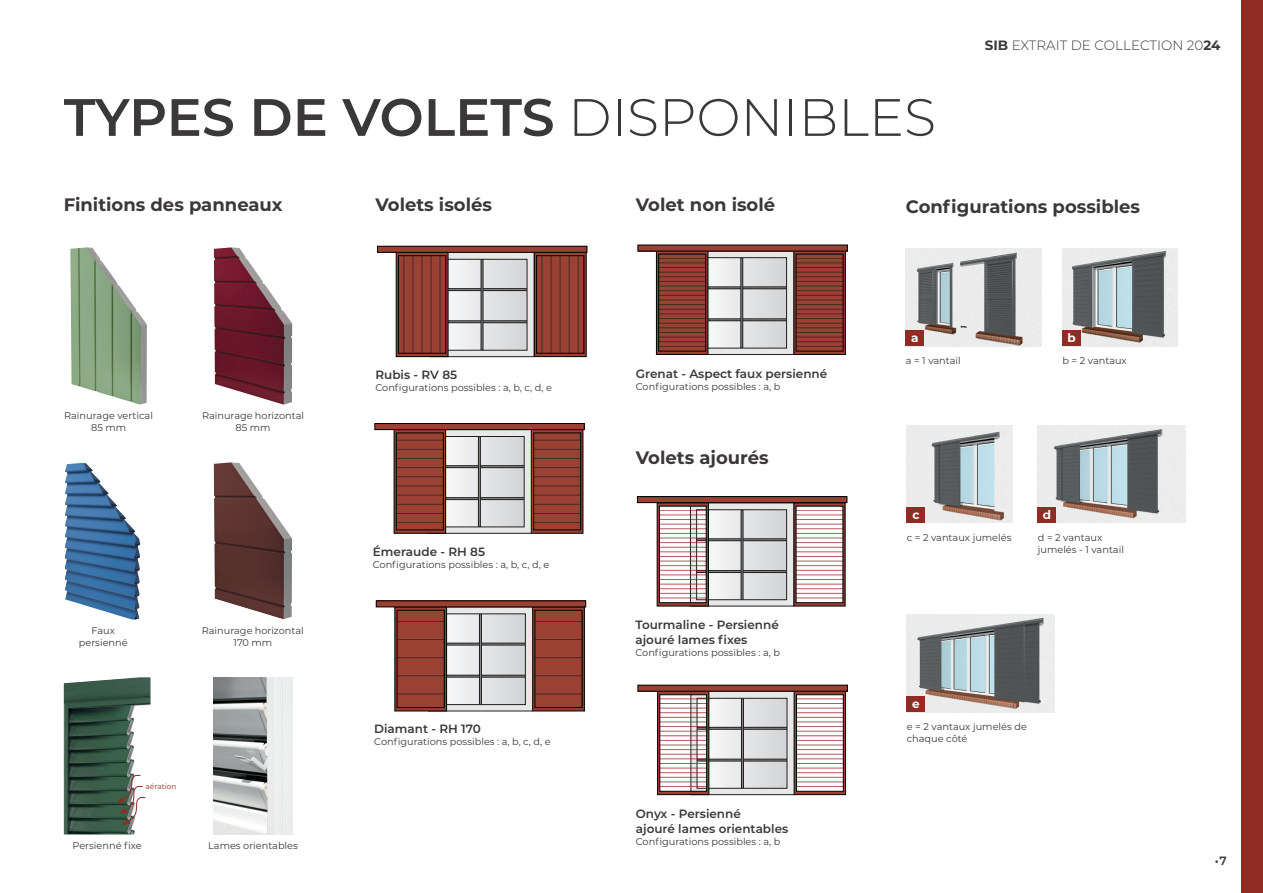
<style>
.page{position:relative;width:1263px;height:893px;background:#fff}
.page>*{position:absolute;margin:0;border:0;box-sizing:border-box;transform-origin:0 0}
.Titre{font:600 52.5px "Montserrat";letter-spacing:-.005em;color:#3b383a}
.Information{font:700 18px "Montserrat";color:#3b383a}
.t1{font:300 13.5px "Montserrat";color:#3b383a}
.Texte{font:600 12px/15px "Montserrat";color:#3b383a}
.Texte-2{font:700 12px "Montserrat";color:#fff}
.Légende{font:9.75px/12px "Montserrat";color:#3b383a}
.Légende-2{font:7.5px "Montserrat";color:#912c25}
.s1{font-weight:300}
.s2{font-weight:700}
</style>
<div class="page">
<div style="left:1242px;top:0;width:21px;height:893px;background:#912c25"></div>
<svg style="left:396px;top:252px;width:190px;height:105px;background:#a37b75"></svg>
<div style="left:377px;top:246px;width:210px;height:6px;background:#9b4134"></div>
<div style="left:377px;top:246px;width:210px;height:6px;border:1px solid #000001"></div>
<svg style="left:394px;top:430px;width:189px;height:103px;background:#a77d78"></svg>
<div style="left:375px;top:423px;width:209px;height:7px;background:#9b4134"></div>
<div style="left:375px;top:423px;width:209px;height:7px;border:1px solid #000001"></div>
<svg style="left:395px;top:607px;width:190px;height:104px;background:#a87c76"></svg>
<div style="left:376px;top:601px;width:210px;height:6px;background:#9b4134"></div>
<svg style="left:656px;top:251px;width:189px;height:104px;background:#a27a75"></svg>
<div style="left:638px;top:245px;width:209px;height:6px;background:#9b4134"></div>
<svg style="left:657px;top:503px;width:188px;height:103px"></svg>
<div style="left:637px;top:497px;width:210px;height:6px;background:#9b4134"></div>
<div style="left:637px;top:496px;width:210px;height:7px;border:1px solid #000001"></div>
<svg style="left:657px;top:691px;width:189px;height:104px"></svg>
<div style="left:638px;top:685px;width:209px;height:6px;background:#9b4134"></div>
<div style="left:638px;top:685px;width:209px;height:6px;border:1px solid #000001"></div>
<img style="left:906px;top:249px;width:135px;height:97px">
<div style="left:906px;top:331px;width:18px;height:15px;background:#912c25"></div>
<img style="left:1062px;top:249px;width:116px;height:97px">
<div style="left:1062px;top:331px;width:19px;height:15px;background:#912c25"></div>
<img style="left:907px;top:425px;width:105px;height:98px">
<div style="left:907px;top:507px;width:18px;height:16px;background:#912c25"></div>
<img style="left:1038px;top:425px;width:147px;height:98px">
<div style="left:1038px;top:507px;width:18px;height:16px;background:#912c25"></div>
<img style="left:907px;top:615px;width:147px;height:97px">
<img style="left:214px;top:247px;width:78px;height:158px">
<img style="left:70px;top:247px;width:77px;height:158px">
<img style="left:214px;top:462px;width:78px;height:157px">
<img style="left:65px;top:463px;width:17px;height:38px">
<img style="left:64px;top:677px;width:87px;height:157px">
<img style="left:214px;top:677px;width:78px;height:157px">
<svg style="left:117px;top:774px;width:29px;height:51px"></svg>
<div style="left:907px;top:696px;width:18px;height:16px;background:#912c25"></div>
<p class="Titre" style="left:64px;top:80px;width:874px">TYPES DE VOLETS <span class="s1">DISPONIBLES</span></p>
<h3 class="t1" style="left:985px;top:36px;width:237px"><span class="s2">SIB</span> EXTRAIT DE COLLECTION 20<span class="s2">24</span></h3>
<p class="Information" style="left:64px;top:192px;width:220px">Finitions des panneaux</p>
<p class="Information" style="left:375px;top:192px;width:118px">Volets isolés</p>
<p class="Information" style="left:636px;top:192px;width:141px">Volet non isolé</p>
<p class="Légende" style="left:64px;top:410px;width:90px">Rainurage vertical</p>
<p class="Légende" style="left:91px;top:422px;width:36px">85 mm</p>
<p class="Légende" style="left:202px;top:410px;width:104px">Rainurage horizontal</p>
<p class="Légende" style="left:236px;top:422px;width:36px">85 mm</p>
<p class="Légende" style="left:79px;top:625px;width:50px;text-align:center">Faux persienné</p>
<p class="Légende" style="left:202px;top:625px;width:104px">Rainurage horizontal</p>
<p class="Légende" style="left:233px;top:637px;width:40px">170 mm</p>
<p class="Légende-2" style="left:146px;top:781px;width:33px">aération</p>
<p class="Légende" style="left:73px;top:840px;width:71px">Persienné fixe</p>
<p class="Légende" style="left:208px;top:840px;width:91px">Lames orientables</p>
<p class="Texte" style="left:375px;top:366px;width:83px">Rubis - RV 85</p>
<p class="Légende" style="left:375px;top:381px;width:178px">Configurations possibles : a, b, c, d, e</p>
<p class="Texte" style="left:373px;top:544px;width:114px">Émeraude - RH 85</p>
<p class="Légende" style="left:373px;top:558px;width:178px">Configurations possibles : a, b, c, d, e</p>
<p class="Texte" style="left:374px;top:721px;width:108px">Diamant - RH 170</p>
<p class="Légende" style="left:374px;top:736px;width:178px">Configurations possibles : a, b, c, d, e</p>
<p class="Texte" style="left:636px;top:365px;width:193px">Grenat - Aspect faux persienné</p>
<p class="Légende" style="left:636px;top:380px;width:146px">Configurations possibles : a, b</p>
<p class="Information" style="left:636px;top:445px;width:134px">Volets ajourés</p>
<p class="Texte" style="left:635px;top:617px;width:145px">Tourmaline - Persienné ajouré lames fixes</p>
<p class="Légende" style="left:635px;top:646px;width:146px">Configurations possibles : a, b</p>
<p class="Texte" style="left:636px;top:805px;width:154px">Onyx - Persienné<br>ajouré lames orientables</p>
<p class="Légende" style="left:636px;top:835px;width:146px">Configurations possibles : a, b</p>
<p class="Information" style="left:906px;top:193px;width:236px">Configurations possibles</p>
<p class="Texte-2" style="left:911px;top:329px;width:9px">a</p>
<p class="Légende" style="left:906px;top:354px;width:56px">a = 1 vantail</p>
<p class="Texte-2" style="left:1067px;top:329px;width:10px">b</p>
<p class="Légende" style="left:1062px;top:354px;width:66px">b = 2 vantaux</p>
<p class="Texte-2" style="left:912px;top:506px;width:9px">c</p>
<p class="Légende" style="left:907px;top:531px;width:106px">c = 2 vantaux jumelés</p>
<p class="Texte-2" style="left:1043px;top:506px;width:10px">d</p>
<p class="Légende" style="left:1038px;top:531px;width:88px">d = 2 vantaux jumelés - 1 vantail</p>
<p class="Texte-2" style="left:912px;top:695px;width:9px">e</p>
<p class="Légende" style="left:907px;top:720px;width:122px">e = 2 vantaux jumelés de chaque côté</p>
<p class="Texte" style="left:1215px;top:852px;width:13px">•7</p>
</div>
